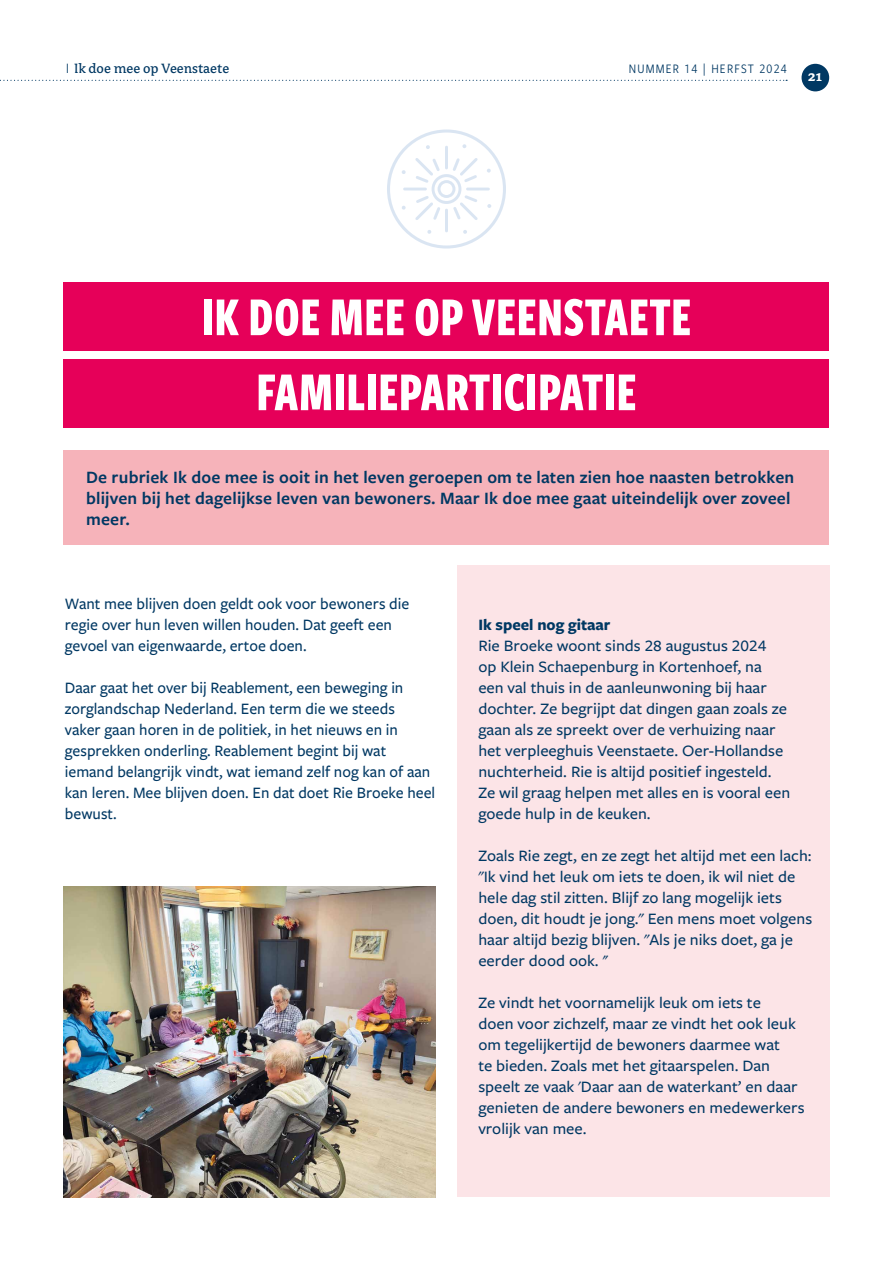
<style>
.page{position:relative;width:893px;height:1263px;background:#fff}
.page>*{position:absolute;margin:0;border:0;box-sizing:border-box;transform-origin:0 0}
.t1{font:700 57px/75px "Freight Sans Cmp Pro";color:#fff;text-align:center;scale:.96 1}
.t2{font:600 18px/21px "Freight Sans Pro";letter-spacing:.01em;color:#003863}
.t3{font:500 16.5px/21px "Freight Sans Pro";color:#003863;scale:1.04 1}
.t4{font:500 16.5px/21px "Freight Sans Pro";color:#003863}
.t5{font:700 16.5px "Freight Sans Pro";color:#003863}
.t6{font:15px "Avance Pro";color:#003863}
.t7{font:700 15px "Avance Pro";color:#fff}
.t8{font:13.5px "Freight Sans Cnd Pro";letter-spacing:.09em;color:#003863}
</style>
<div class="page">
<div style="left:801px;top:64px;width:28px;height:27px;background:#003863;border-radius:50%"></div>
<svg style="left:0;top:80px;width:787px;height:1px"></svg>
<div style="left:457px;top:565px;width:372px;height:632px;background:#fce4e7"></div>
<div style="left:64px;top:450px;width:765px;height:94px;background:#f6b3ba"></div>
<div style="left:64px;top:283px;width:765px;height:68px;background:#e60059"></div>
<div style="left:64px;top:359px;width:765px;height:68px;background:#e60059"></div>
<img style="left:64px;top:887px;width:372px;height:310px">
<svg style="left:387px;top:129px;width:119px;height:120px"></svg>
<p class="t6" style="left:64px;top:61px;width:167px">| Ik doe mee op Veenstaete</p>
<p class="t8" style="left:629px;top:60px;width:159px">NUMMER 14 | HERFST 2024</p>
<p class="t7" style="left:808px;top:68px;width:16px">21</p>
<h1 class="t1" style="left:201px;top:277px;width:512px">IK DOE MEE OP VEENSTAETE<br>FAMILIEPARTICIPATIE</h1>
<p class="t2" style="left:86px;top:466px;width:710px">De rubriek Ik doe mee is ooit in het leven geroepen om te laten zien hoe naasten betrokken blijven bij het dagelijkse leven van bewoners. Maar Ik doe mee gaat uiteindelijk over zoveel meer.</p>
<p class="t4" style="left:65px;top:593px;width:346px">Want mee blijven doen geldt ook voor bewoners die regie over hun leven willen houden. Dat geeft een gevoel van eigenwaarde, ertoe doen.</p>
<p class="t4" style="left:65px;top:677px;width:372px">Daar gaat het over bij Reablement, een beweging in zorglandschap Nederland. Een term die we steeds<br>vaker gaan horen in de politiek, in het nieuws en in gesprekken onderling. Reablement begint bij wat iemand belangrijk vindt, wat iemand zelf nog kan of aan kan leren. Mee blijven doen. En dat doet Rie Broeke heel bewust.</p>
<p class="t5" style="left:478px;top:613px;width:134px">Ik speel nog gitaar</p>
<p class="t3" style="left:478px;top:635px;width:301px">Rie Broeke woont sinds 28 augustus 2024<br>op Klein Schaepenburg in Kortenhoef, na een val thuis in de aanleunwoning bij haar dochter. Ze begrijpt dat dingen gaan zoals ze gaan als ze spreekt over de verhuizing naar het verpleeghuis Veenstaete. Oer-Hollandse nuchterheid. Rie is altijd positief ingesteld.<br>Ze wil graag helpen met alles en is vooral een goede hulp in de keuken.</p>
<p class="t3" style="left:478px;top:845px;width:322px">Zoals Rie zegt, en ze zegt het altijd met een lach: ''Ik vind het leuk om iets te doen, ik wil niet de hele dag stil zitten. Blijf zo lang mogelijk iets doen, dit houdt je jong.'' Een mens moet volgens haar altijd bezig blijven. ''Als je niks doet, ga je eerder dood ook. ''</p>
<p class="t3" style="left:478px;top:992px;width:315px">Ze vindt het voornamelijk leuk om iets te<br>doen voor zichzelf, maar ze vindt het ook leuk om tegelijkertijd de bewoners daarmee wat<br>te bieden. Zoals met het gitaarspelen. Dan speelt ze vaak 'Daar aan de waterkant’ en daar genieten de andere bewoners en medewerkers vrolijk van mee.</p>
</div>
